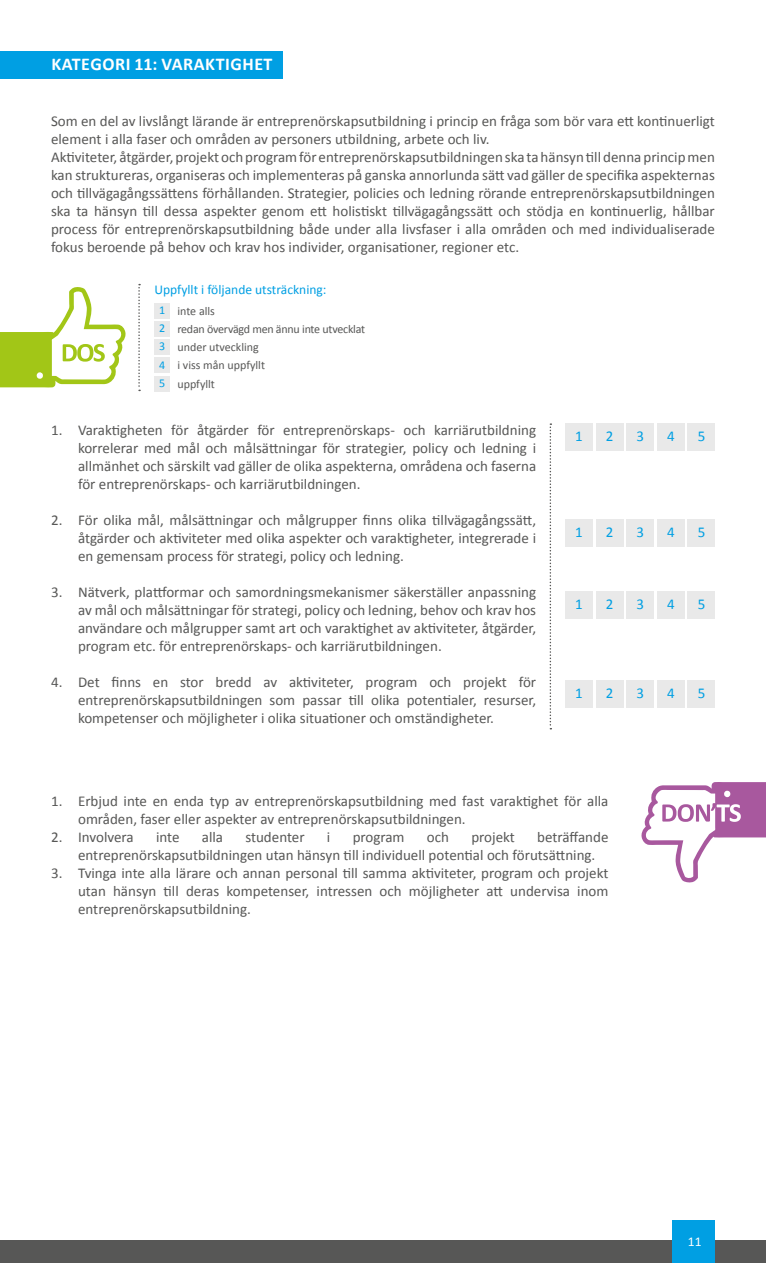
<style>
.page{position:relative;width:766px;height:1263px;background:#fff}
.page>*{position:absolute;margin:0;border:0;box-sizing:border-box;transform-origin:0 0}
.t1{font:700 18px "Calibri";letter-spacing:.03em;color:#fff}
.t2{font:15px/18px "Calibri";color:#575756;text-align:justify}
.t3{font:15px "Calibri";color:#009fe3}
.t4{font:13.5px "Calibri";color:#009fe3}
.t5{font:13.5px "Calibri";color:#fff}
.t6{font:12px/18px "Calibri";letter-spacing:-.02em;color:#575756}
.t7{font:12px/18.5px "Calibri";color:#575756}
.t8{font:12px "Calibri";color:#009fe3}
.s1{color:#009fe3}
</style>
<div class="page">
<div style="left:0;top:1240px;width:765px;height:23px;background:#575756"></div>
<div style="left:672px;top:1220px;width:42px;height:43px;background:#009fe3"></div>
<div style="left:0;top:51px;width:282px;height:27px;background:#009fe3"></div>
<svg style="left:0;top:287px;width:126px;height:101px"></svg>
<svg style="left:641px;top:782px;width:124px;height:101px"></svg>
<div style="left:687px;top:423px;width:27px;height:27px;background:#e9e9e9"></div>
<div style="left:657px;top:423px;width:27px;height:27px;background:#e9e9e9"></div>
<div style="left:626px;top:423px;width:27px;height:27px;background:#e9e9e9"></div>
<div style="left:596px;top:423px;width:27px;height:27px;background:#e9e9e9"></div>
<div style="left:565px;top:423px;width:28px;height:27px;background:#e9e9e9"></div>
<div style="left:687px;top:519px;width:27px;height:27px;background:#e9e9e9"></div>
<div style="left:657px;top:519px;width:27px;height:27px;background:#e9e9e9"></div>
<div style="left:626px;top:519px;width:27px;height:27px;background:#e9e9e9"></div>
<div style="left:596px;top:519px;width:27px;height:27px;background:#e9e9e9"></div>
<div style="left:565px;top:519px;width:28px;height:27px;background:#e9e9e9"></div>
<div style="left:687px;top:592px;width:27px;height:27px;background:#e9e9e9"></div>
<div style="left:657px;top:592px;width:27px;height:27px;background:#e9e9e9"></div>
<div style="left:626px;top:592px;width:27px;height:27px;background:#e9e9e9"></div>
<div style="left:596px;top:592px;width:27px;height:27px;background:#e9e9e9"></div>
<div style="left:565px;top:592px;width:28px;height:27px;background:#e9e9e9"></div>
<div style="left:687px;top:680px;width:27px;height:28px;background:#e9e9e9"></div>
<div style="left:657px;top:680px;width:27px;height:28px;background:#e9e9e9"></div>
<div style="left:626px;top:680px;width:27px;height:28px;background:#e9e9e9"></div>
<div style="left:596px;top:680px;width:27px;height:28px;background:#e9e9e9"></div>
<div style="left:565px;top:680px;width:28px;height:28px;background:#e9e9e9"></div>
<svg style="left:549px;top:423px;width:2px;height:306px"></svg>
<div style="left:154px;top:303px;width:16px;height:15px;background:#e9e9e9"></div>
<div style="left:154px;top:321px;width:16px;height:15px;background:#e9e9e9"></div>
<div style="left:154px;top:339px;width:16px;height:15px;background:#e9e9e9"></div>
<div style="left:154px;top:358px;width:16px;height:15px;background:#e9e9e9"></div>
<div style="left:154px;top:376px;width:16px;height:15px;background:#e9e9e9"></div>
<svg style="left:138px;top:284px;width:2px;height:107px"></svg>
<p class="t1" style="left:51px;top:53px;width:222px">KATEGORI 11: VARAKTIGHET</p>
<p class="t2" style="left:51px;top:112px;width:665px;text-align:left">Som en del av livslångt lärande är entreprenörskapsutbildning i princip en fråga som bör vara ett kontinuerligt element i alla faser och områden av personers utbildning, arbete och liv.<br>Aktiviteter, åtgärder, projekt och program för entreprenörskapsutbildningen ska ta hänsyn till denna princip men kan struktureras, organiseras och implementeras på ganska annorlunda sätt vad gäller de specifika aspekternas och tillvägagångssättens förhållanden. Strategier, policies och ledning rörande entreprenörskapsutbildningen ska ta hänsyn till dessa aspekter genom ett holistiskt tillvägagångssätt och stödja en kontinuerlig, hållbar process för entreprenörskapsutbildning både under alla livsfaser i alla områden och med individualiserade fokus beroende på behov och krav hos individer, organisationer, regioner etc.</p>
<p class="t4" style="left:154px;top:281px;width:173px">Uppfyllt i följande utsträckning:</p>
<p class="t6" style="left:159px;top:302px;width:207px;text-indent:18px">inte alls<br><span class="s1">2</span> redan övervägd men ännu inte utvecklat</p>
<p class="t8" style="left:159px;top:303px;width:8px">1</p>
<p class="t7" style="left:159px;top:338px;width:107px"><span class="s1">3</span> under utveckling<br><span class="s1">4</span> i viss mån uppfyllt<br><span class="s1">5</span> uppfyllt</p>
<p class="t2" style="left:78px;top:421px;width:459px;text-indent:-27px">1. Varaktigheten för åtgärder för entreprenörskaps- och karriärutbildning korrelerar med mål och målsättningar för strategier, policy och ledning i allmänhet och särskilt vad gäller de olika aspekterna, områdena och faserna för entreprenörskaps- och karriärutbildningen.</p>
<p class="t2" style="left:78px;top:511px;width:459px;text-indent:-27px">2. För olika mål, målsättningar och målgrupper finns olika tillvägagångssätt, åtgärder och aktiviteter med olika aspekter och varaktigheter, integrerade i en gemensam process för strategi, policy och ledning.</p>
<p class="t2" style="left:78px;top:583px;width:459px;text-indent:-27px">3. Nätverk, plattformar och samordningsmekanismer säkerställer anpassning av mål och målsättningar för strategi, policy och ledning, behov och krav hos användare och målgrupper samt art och varaktighet av aktiviteter, åtgärder, program etc. för entreprenörskaps- och karriärutbildningen.</p>
<p class="t2" style="left:78px;top:673px;width:459px;text-indent:-27px">4. Det finns en stor bredd av aktiviteter, program och projekt för entreprenörskapsutbildningen som passar till olika potentialer, resurser, kompetenser och möjligheter i olika situationer och omständigheter.</p>
<p class="t3" style="left:575px;top:426px;width:9px">1</p>
<p class="t3" style="left:605px;top:426px;width:9px">2</p>
<p class="t3" style="left:636px;top:426px;width:9px">3</p>
<p class="t3" style="left:667px;top:426px;width:9px">4</p>
<p class="t3" style="left:697px;top:426px;width:9px">5</p>
<p class="t3" style="left:575px;top:522px;width:9px">1</p>
<p class="t3" style="left:605px;top:522px;width:9px">2</p>
<p class="t3" style="left:636px;top:522px;width:9px">3</p>
<p class="t3" style="left:667px;top:522px;width:9px">4</p>
<p class="t3" style="left:697px;top:522px;width:9px">5</p>
<p class="t3" style="left:575px;top:595px;width:9px">1</p>
<p class="t3" style="left:605px;top:595px;width:9px">2</p>
<p class="t3" style="left:636px;top:595px;width:9px">3</p>
<p class="t3" style="left:667px;top:595px;width:9px">4</p>
<p class="t3" style="left:697px;top:595px;width:9px">5</p>
<p class="t3" style="left:575px;top:684px;width:9px">1</p>
<p class="t3" style="left:605px;top:684px;width:9px">2</p>
<p class="t3" style="left:636px;top:684px;width:9px">3</p>
<p class="t3" style="left:667px;top:684px;width:9px">4</p>
<p class="t3" style="left:697px;top:684px;width:9px">5</p>
<p class="t2" style="left:78px;top:792px;width:531px;text-indent:-27px">1. Erbjud inte en enda typ av entreprenörskapsutbildning med fast varaktighet för alla områden, faser eller aspekter av entreprenörskapsutbildningen.</p>
<p class="t2" style="left:51px;top:828px;width:84px">2. Involvera</p>
<p class="t2" style="left:156px;top:828px;width:25px">inte</p>
<p class="t2" style="left:202px;top:828px;width:23px">alla</p>
<p class="t2" style="left:245px;top:828px;width:61px">studenter</p>
<p class="t2" style="left:327px;top:828px;width:5px">i</p>
<p class="t2" style="left:352px;top:828px;width:53px">program</p>
<p class="t2" style="left:427px;top:828px;width:24px">och</p>
<p class="t2" style="left:471px;top:828px;width:45px">projekt</p>
<p class="t2" style="left:78px;top:828px;width:531px;text-indent:459px">beträffande entreprenörskapsutbildningen utan hänsyn till individuell potential och förutsättning.</p>
<p class="t2" style="left:78px;top:864px;width:532px;text-indent:-27px">3. Tvinga inte alla lärare och annan personal till samma aktiviteter, program och projekt utan hänsyn till deras kompetenser, intressen och möjligheter att undervisa inom entreprenörskapsutbildning.</p>
<p class="t5" style="left:687px;top:1233px;width:15px">11</p>
</div>
